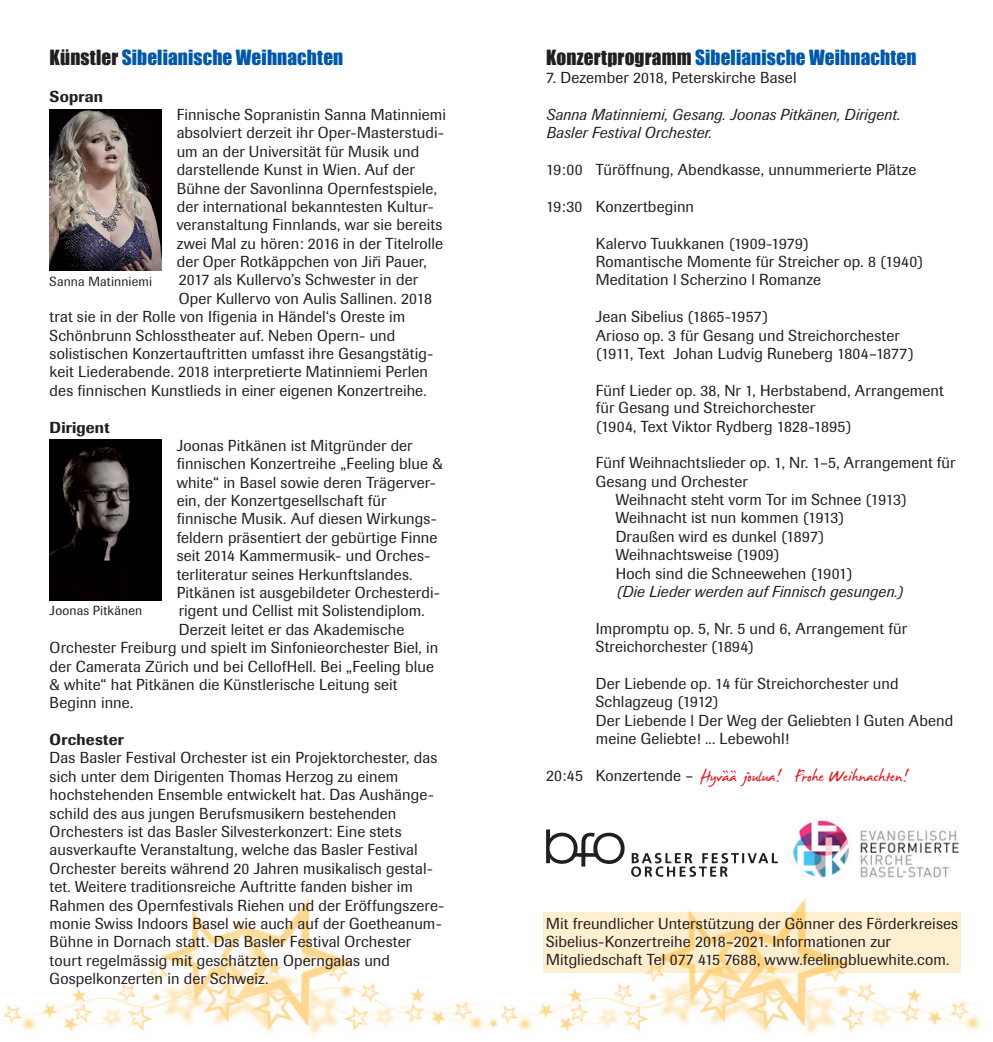
<style>
.page{position:relative;width:993px;height:1042px;background:#fff}
.page>*{position:absolute;margin:0;border:0;box-sizing:border-box;transform-origin:0 0}
.t1{font:25.2px "James Fajardo";color:#e41f25}
.t2{font:19.25px "Impact";letter-spacing:.005em;color:#0157a8}
.t3{font:15.75px/18.4px "Imago";letter-spacing:.01em;color:#231f20}
.t4{font:italic 15.75px/18.4px "Imago";letter-spacing:.015em;color:#231f20}
.t5{font:500 15.75px "Imago";letter-spacing:.015em;color:#231f20}
.t6{font:13.12px "Imago";letter-spacing:.015em;color:#231f20}
.s1{color:#231f20}
</style>
<div class="page">
<img style="left:5px;top:899px;width:493px;height:136px">
<img style="left:501px;top:899px;width:483px;height:136px">
<svg style="left:722px;top:770px;width:15px;height:11px"></svg>
<img style="left:50px;top:109px;width:112px;height:161px">
<img style="left:50px;top:439px;width:112px;height:161px">
<img style="left:792px;top:820px;width:168px;height:58px">
<svg style="left:546px;top:829px;width:78px;height:37px"></svg>
<svg style="left:631px;top:852px;width:146px;height:25px"></svg>
<img style="left:543px;top:913px;width:417px;height:59px">
<p class="t2" style="left:50px;top:45px;width:295px"><span class="s1">Künstler</span> Sibelianische Weihnachten</p>
<p class="t5" style="left:50px;top:87px;width:55px">Sopran</p>
<p class="t3" style="left:177px;top:105px;width:271px">Finnische Sopranistin Sanna Matinniemi</p>
<p class="t3" style="left:177px;top:124px;width:269px">absolviert derzeit ihr Oper-Masterstudi-</p>
<p class="t3" style="left:177px;top:142px;width:244px">um an der Universität für Musik und</p>
<p class="t3" style="left:177px;top:161px;width:239px">darstellende Kunst in Wien. Auf der</p>
<p class="t3" style="left:177px;top:179px;width:262px">Bühne der Savonlinna Opernfestspiele,</p>
<p class="t3" style="left:177px;top:197px;width:258px">der international bekanntesten Kultur-</p>
<p class="t3" style="left:177px;top:216px;width:267px">veranstaltung Finnlands, war sie bereits</p>
<p class="t3" style="left:177px;top:234px;width:268px">zwei Mal zu hören: 2016 in der Titelrolle</p>
<p class="t3" style="left:177px;top:252px;width:251px">der Oper Rotkäppchen von Ji˘ri Pauer,</p>
<p class="t3" style="left:179px;top:271px;width:241px">2017 als Kullervo’s Schwester in der</p>
<p class="t3" style="left:179px;top:289px;width:255px">Oper Kullervo von Aulis Sallinen. 2018</p>
<p class="t3" style="left:50px;top:308px;width:357px">trat sie in der Rolle von Ifigenia in Händel‘s Oreste im</p>
<p class="t3" style="left:50px;top:326px;width:347px">Schönbrunn Schlosstheater auf. Neben Opern- und</p>
<p class="t3" style="left:50px;top:344px;width:385px">solistischen Konzertauftritten umfasst ihre Gesangstätig-</p>
<p class="t3" style="left:50px;top:363px;width:380px">keit Liederabende. 2018 interpretierte Matinniemi Perlen</p>
<p class="t3" style="left:50px;top:381px;width:378px">des finnischen Kunstlieds in einer eigenen Konzertreihe.</p>
<p class="t5" style="left:50px;top:417px;width:61px">Dirigent</p>
<p class="t3" style="left:177px;top:436px;width:237px">Joonas Pitkänen ist Mitgründer der</p>
<p class="t3" style="left:177px;top:455px;width:267px">finnischen Konzertreihe „Feeling blue &amp;</p>
<p class="t3" style="left:177px;top:473px;width:261px">white“ in Basel sowie deren Trägerver-</p>
<p class="t3" style="left:177px;top:491px;width:211px">ein, der Konzertgesellschaft für</p>
<p class="t3" style="left:177px;top:510px;width:262px">finnische Musik. Auf diesen Wirkungs-</p>
<p class="t3" style="left:177px;top:528px;width:262px">feldern präsentiert der gebürtige Finne</p>
<p class="t3" style="left:177px;top:547px;width:255px">seit 2014 Kammermusik- und Orches-</p>
<p class="t3" style="left:177px;top:565px;width:237px">terliteratur seines Herkunftslandes.</p>
<p class="t3" style="left:177px;top:583px;width:265px">Pitkänen ist ausgebildeter Orchesterdi-</p>
<p class="t3" style="left:179px;top:602px;width:247px">rigent und Cellist mit Solistendiplom.</p>
<p class="t3" style="left:179px;top:620px;width:227px">Derzeit leitet er das Akademische</p>
<p class="t3" style="left:50px;top:638px;width:390px">Orchester Freiburg und spielt im Sinfonieorchester Biel, in</p>
<p class="t3" style="left:50px;top:657px;width:385px">der Camerata Zürich und bei CellofHell. Bei „Feeling blue</p>
<p class="t3" style="left:50px;top:675px;width:349px">&amp; white“ hat Pitkänen die Künstlerische Leitung seit</p>
<p class="t3" style="left:50px;top:694px;width:85px">Beginn inne.</p>
<p class="t5" style="left:50px;top:730px;width:76px">Orchester</p>
<p class="t3" style="left:50px;top:749px;width:396px">Das Basler Festival Orchester ist ein Projektorchester, das sich unter dem Dirigenten Thomas Herzog zu einem hochstehenden Ensemble entwickelt hat. Das Aushänge&shy;schild des aus jungen Berufsmusikern bestehenden Orchesters ist das Basler Silvesterkonzert: Eine stets ausverkaufte Veranstaltung, welche das Basler Festival Orchester bereits während 20 Jahren musikalisch gestal&shy;tet. Weitere traditionsreiche Auftritte fanden bisher im Rahmen des Opernfestivals Riehen und der Eröffungszere&shy;monie Swiss Indoors Basel wie auch auf der Goetheanum-Bühne in Dornach statt. Das Basler Festival Orchester tourt regelmässig mit geschätzten Operngalas und Gospelkonzerten in der Schweiz.</p>
<p class="t6" style="left:50px;top:273px;width:104px">Sanna Matinniemi</p>
<p class="t6" style="left:50px;top:603px;width:94px">Joonas Pitkänen</p>
<p class="t2" style="left:546px;top:45px;width:372px"><span class="s1">Konzertprogramm</span> Sibelianische Weihnachten</p>
<p class="t3" style="left:546px;top:69px;width:252px">7. Dezember 2018, Peterskirche Basel</p>
<p class="t4" style="left:546px;top:105px;width:355px">Sanna Matinniemi, Gesang. Joonas Pitkänen, Dirigent.<br>Basler Festival Orchester.</p>
<p class="t3" style="left:546px;top:161px;width:371px">19:00 Türöffnung, Abendkasse, unnummerierte Plätze</p>
<p class="t3" style="left:546px;top:197px;width:149px">19:30 Konzertbeginn</p>
<p class="t3" style="left:595px;top:234px;width:328px">Kalervo Tuukkanen (1909-1979)<br>Romantische Momente für Streicher op. 8 (1940)<br>Meditation l Scherzino l Romanze</p>
<p class="t3" style="left:595px;top:308px;width:319px">Jean Sibelius (1865-1957)<br>Arioso op. 3 für Gesang und Streichorchester (1911, Text Johan Ludvig Runeberg 1804–1877)</p>
<p class="t3" style="left:595px;top:381px;width:349px">Fünf Lieder op. 38, Nr 1, Herbstabend, Arrangement für Gesang und Streichorchester<br>(1904, Text Viktor Rydberg 1828-1895)</p>
<p class="t3" style="left:595px;top:454px;width:361px">Fünf Weihnachtslieder op. 1, Nr. 1–5, Arrangement für</p>
<p class="t3" style="left:595px;top:472px;width:153px">Gesang und Orchester</p>
<p class="t3" style="left:615px;top:490px;width:292px">Weihnacht steht vorm Tor im Schnee (1913)</p>
<p class="t3" style="left:615px;top:509px;width:229px">Weihnacht ist nun kommen (1913)</p>
<p class="t3" style="left:615px;top:527px;width:210px">Draußen wird es dunkel (1897)</p>
<p class="t3" style="left:615px;top:546px;width:165px">Weihnachtsweise (1909)</p>
<p class="t3" style="left:615px;top:564px;width:238px">Hoch sind die Schneewehen (1901)</p>
<p class="t4" style="left:615px;top:582px;width:289px">(Die Lieder werden auf Finnisch gesungen.)</p>
<p class="t3" style="left:595px;top:619px;width:312px">Impromptu op. 5, Nr. 5 und 6, Arrangement für<br>Streichorchester (1894)</p>
<p class="t3" style="left:595px;top:674px;width:359px">Der Liebende op. 14 für Streichorchester und Schlagzeug (1912)<br>Der Liebende l Der Weg der Geliebten l Guten Abend meine Geliebte! ... Lebewohl!</p>
<h1 class="t1" style="left:546px;top:763px;width:363px"><sup>20:45</sup> <sup>Konzertende</sup> <sup>–</sup> Hyvä joulua! Frohe Weihnachten!</h1>
<p class="t3" style="left:546px;top:914px;width:413px">Mit freundlicher Unterstützung der Gönner des Förderkreises<br>Sibelius-Konzertreihe 2018–2021. Informationen zur<br>Mitgliedschaft Tel 077 415 7688, www.feelingbluewhite.com.</p>
</div>
